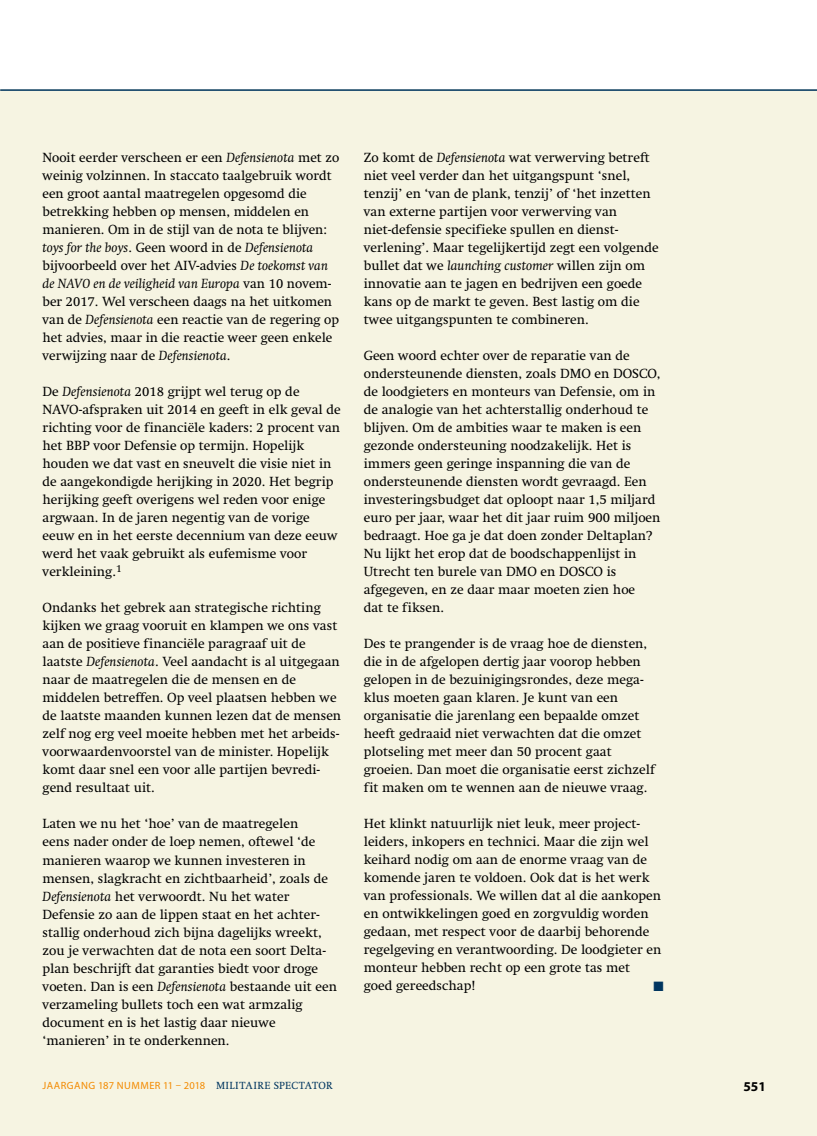
<style>
.page{position:relative;width:817px;height:1136px;background:#fff}
.page>*{position:absolute;margin:0;border:0;box-sizing:border-box;transform-origin:0 0}
.t1{font:13.5px/18px "Swift LT Std";color:#000}
.t2{font:700 13.5px "Myriad Pro";color:#000}
.t3{font:13.5px "Zapf Dingbats Std";color:#00355f}
.t4{font:10.5px "Myriad Pro";letter-spacing:.045em;color:#f38a00}
.s1{font-style:italic}
.s2{font-family:"Swift LT Std";color:#00355f}
</style>
<div class="page">
<div style="left:0;top:89px;width:816px;height:1046px;background:#f6f4e2"></div>
<hr style="left:0;top:89px;width:816px;height:2px;background:#00355f">
<p class="t1" style="left:43px;top:149px;width:298px">Nooit eerder verscheen er een <span class="s1">Defensienota</span> met zo weinig volzinnen. In staccato taalgebruik wordt een groot aantal maatregelen opgesomd die betrekking hebben op mensen, middelen en manieren. Om in de stijl van de nota te blijven: <span class="s1">toys for the boys</span>. Geen woord in de <span class="s1">Defensienota </span>bijvoorbeeld over het AIV-advies <span class="s1">De toekomst van de NAVO en de veiligheid van Europa</span> van 10 novem&shy;ber 2017. Wel verscheen daags na het uitkomen van de <span class="s1">Defensienota</span> een reactie van de regering op het advies, maar in die reactie weer geen enkele verwijzing naar de <span class="s1">Defensienota</span>.</p>
<p class="t1" style="left:43px;top:383px;width:299px">De <span class="s1">Defensienota</span> 2018 grijpt wel terug op de NAVO-afspraken uit 2014 en geeft in elk geval de richting voor de financiële kaders: 2 procent van het BBP voor Defensie op termijn. Hopelijk houden we dat vast en sneuvelt die visie niet in de aangekondigde herijking in 2020. Het begrip herijking geeft overigens wel reden voor enige argwaan. In de jaren negentig van de vorige eeuw en in het eerste decennium van deze eeuw werd het vaak gebruikt als eufemisme voor verkleining.<sup>1</sup></p>
<p class="t1" style="left:43px;top:599px;width:300px">Ondanks het gebrek aan strategische richting kijken we graag vooruit en klampen we ons vast aan de positieve financiële paragraaf uit de laatste <span class="s1">Defensienota</span>. Veel aandacht is al uitgegaan naar de maatregelen die de mensen en de middelen betreffen. Op veel plaatsen hebben we de laatste maanden kunnen lezen dat de mensen zelf nog erg veel moeite hebben met het arbeids&shy;voorwaardenvoorstel van de minister. Hopelijk komt daar snel een voor alle partijen bevredi&shy;gend resultaat uit.</p>
<p class="t1" style="left:43px;top:815px;width:296px">Laten we nu het ‘hoe’ van de maatregelen<br>eens nader onder de loep nemen, oftewel ‘de manieren waarop we kunnen investeren in mensen, slagkracht en zichtbaarheid’, zoals de <span class="s1">Defensienota</span> het verwoordt. Nu het water Defensie zo aan de lippen staat en het achter&shy;stallig onderhoud zich bijna dagelijks wreekt, zou je verwachten dat de nota een soort Delta&shy;plan beschrijft dat garanties biedt voor droge voeten. Dan is een <span class="s1">Defensienota</span> bestaande uit een verzameling bullets toch een wat armzalig document en is het lastig daar nieuwe ‘manieren’ in te onderkennen.</p>
<p class="t1" style="left:364px;top:149px;width:296px">Zo komt de <span class="s1">Defensienota</span> wat verwerving betreft niet veel verder dan het uitgangspunt ‘snel, tenzij’ en ‘van de plank, tenzij’ of ‘het inzetten van externe partijen voor verwerving van niet-defensie specifieke spullen en dienst&shy;verlening’. Maar tegelijkertijd zegt een volgende bullet dat we <span class="s1">launching customer</span> willen zijn om innovatie aan te jagen en bedrijven een goede kans op de markt te geven. Best lastig om die twee uitgangspunten te combineren.</p>
<p class="t1" style="left:364px;top:347px;width:298px">Geen woord echter over de reparatie van de ondersteunende diensten, zoals DMO en DOSCO, de loodgieters en monteurs van Defensie, om in de analogie van het achterstallig onderhoud te blijven. Om de ambities waar te maken is een gezonde ondersteuning noodzakelijk. Het is immers geen geringe inspanning die van de ondersteunende diensten wordt gevraagd. Een investeringsbudget dat oploopt naar 1,5 miljard euro per jaar, waar het dit jaar ruim 900 miljoen bedraagt. Hoe ga je dat doen zonder Deltaplan?<br>Nu lijkt het erop dat de boodschappenlijst in Utrecht ten burele van DMO en DOSCO is afgegeven, en ze daar maar moeten zien hoe<br>dat te fiksen.</p>
<p class="t1" style="left:364px;top:635px;width:292px">Des te prangender is de vraag hoe de diensten, die in de afgelopen dertig jaar voorop hebben gelopen in de bezuinigingsrondes, deze mega&shy;klus moeten gaan klaren. Je kunt van een organisatie die jarenlang een bepaalde omzet heeft gedraaid niet verwachten dat die omzet plotseling met meer dan 50 procent gaat groeien. Dan moet die organisatie eerst zichzelf fit maken om te wennen aan de nieuwe vraag.</p>
<p class="t1" style="left:364px;top:814px;width:299px">Het klinkt natuurlijk niet leuk, meer project&shy;leiders, inkopers en technici. Maar die zijn wel keihard nodig om aan de enorme vraag van de komende jaren te voldoen. Ook dat is het werk van professionals. We willen dat al die aankopen en ontwikkelingen goed en zorgvuldig worden gedaan, met respect voor de daarbij behorende regelgeving en verantwoording. De loodgieter en monteur hebben recht op een grote tas met goed gereedschap!</p>
<p class="t3" style="left:653px;top:979px;width:12px">■</p>
<p class="t4" style="left:43px;top:1078px;width:291px">JAARGANG 187 NUMMER 11 – 2018 <span class="s2">MILITAIRE SPECTATOR</span></p>
<p class="t2" style="left:743px;top:1077px;width:24px">551</p>
</div>
